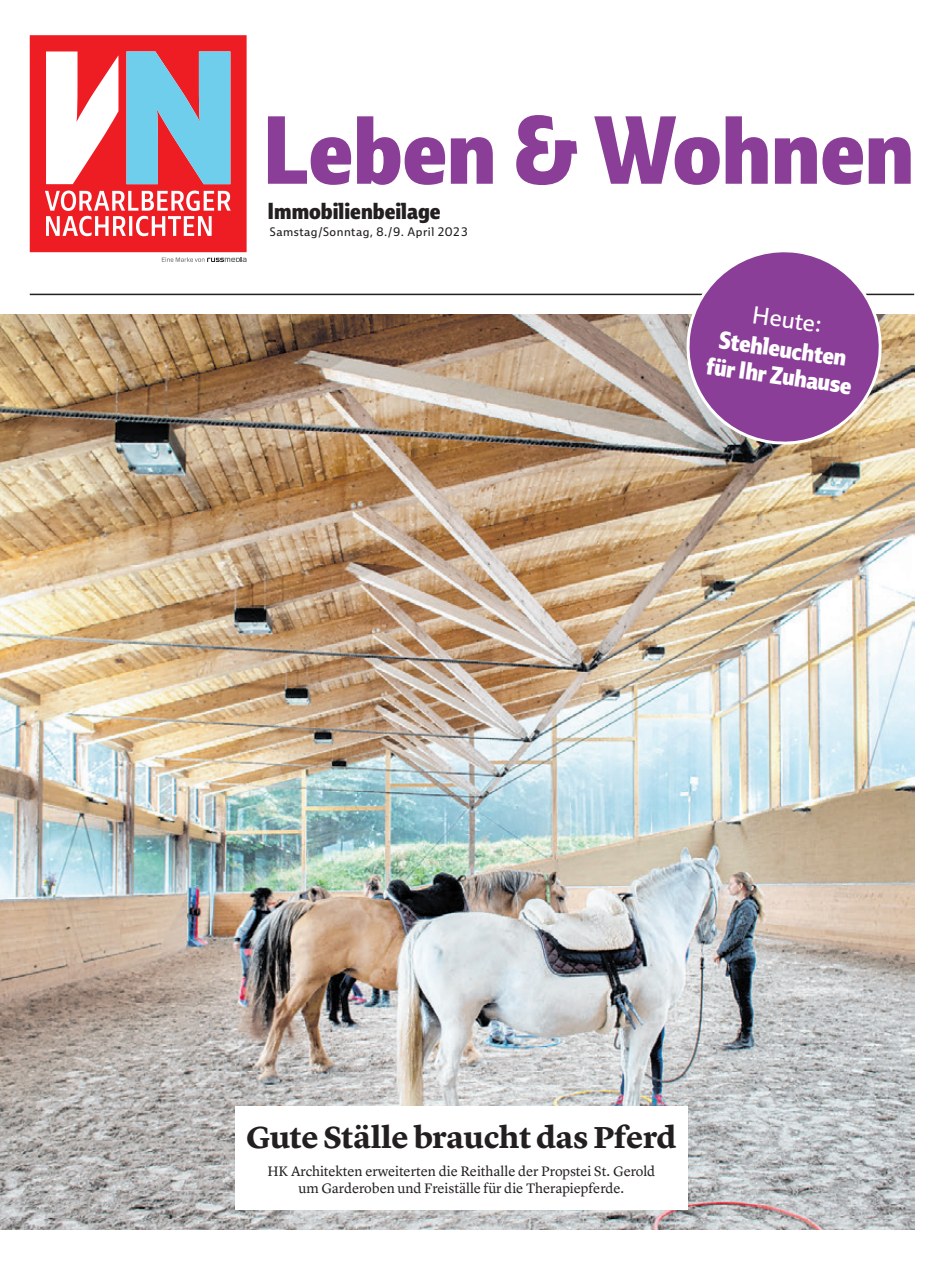
<style>
.page{position:relative;width:944px;height:1285px;background:#fff}
.page>*{position:absolute;margin:0;border:0;box-sizing:border-box;transform-origin:0 0}
.Titel_62{font:800 condensed 93.75px "Ebony";color:#8a3e97}
.Titel_Solobild_21_Ze{font:700 31.5px "Lyon Text";letter-spacing:-.01em;color:#231f20}
.Titel_16_Zentriert{font:800 condensed 24px/27px "Ebony";color:#fff;text-align:center}
.Titel_16_Light_Zentr{font:24px "Ebony";color:#fff}
.Text{font:800 condensed 22.5px "Ebony";color:#231f20}
.Text_Zentriert{font:14.25px/17.2px "Lyon Text";letter-spacing:-.005em;color:#231f20;text-align:center}
.Infotext{font:12px "Ebony";letter-spacing:.04em;color:#231f20}
</style>
<div class="page">
<svg style="left:30px;top:35px;width:217px;height:227px"></svg>
<hr style="left:30px;top:293px;width:884px;height:2px;background:#231f20">
<img style="left:0;top:315px;width:914px;height:914px">
<div style="left:235px;top:1106px;width:453px;height:103px;background:#fff"></div>
<svg style="left:678px;top:252px;width:212px;height:197px;background:#a46ea5"></svg>
<p class="Titel_62" style="left:263px;top:92px;width:653px">Leben &amp; Wohnen</p>
<p class="Text" style="left:267px;top:197px;width:175px">Immobilienbeilage</p>
<p class="Infotext" style="left:270px;top:224px;width:199px">Samstag/Sonntag, 8./9. April 2023</p>
<p class="Titel_16_Light_Zentr" style="left:755px;top:298px;width:72px;rotate:8deg">Heute:</p>
<p class="Titel_16_Zentriert" style="left:712px;top:325px;width:148px;rotate:8deg">Stehleuchten für Ihr Zuhause</p>
<p class="Titel_Solobild_21_Ze" style="left:246px;top:1112px;width:432px">Gute Ställe braucht das Pferd</p>
<p class="Text_Zentriert" style="left:267px;top:1160px;width:389px">HK Architekten erweiterten die Reithalle der Propstei St. Gerold um Garderoben und Freiställe für die Therapiepferde.</p>
</div>
